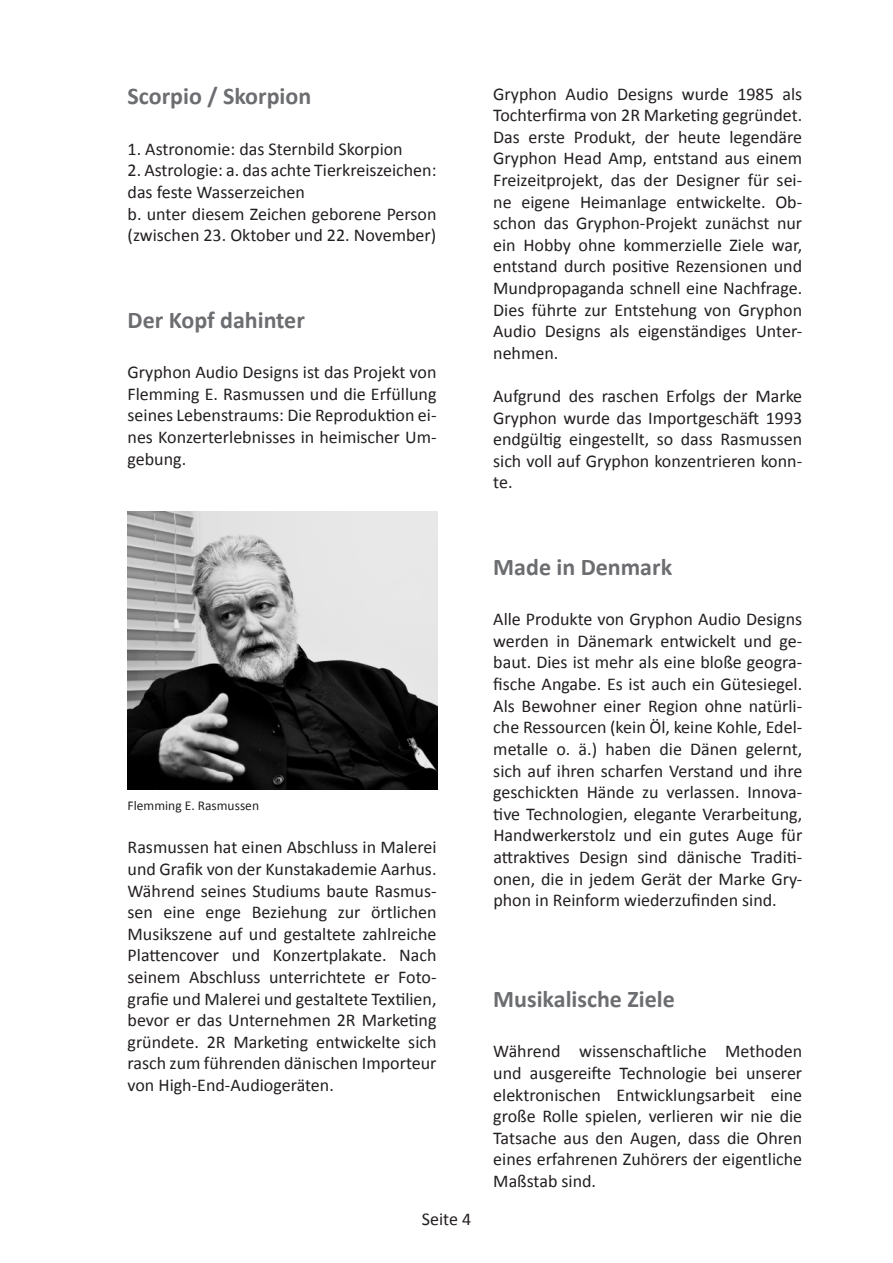
<style>
.page{position:relative;width:893px;height:1263px;background:#fff}
.page>*{position:absolute;margin:0;border:0;box-sizing:border-box;transform-origin:0 0}
.t1{font:700 24px "Calibri";color:#6c6d70}
.t2{font:18px/21.6px "Calibri";color:#231f20;text-align:justify}
.t3{font:13.5px "Calibri";color:#231f20}
</style>
<div class="page">
<img style="left:128px;top:511px;width:310px;height:279px">
<h1 class="t1" style="left:128px;top:81px;width:185px">Scorpio / Skorpion</h1>
<p class="t2" style="left:128px;top:138px;width:277px">1. Astronomie: das Sternbild Skorpion</p>
<p class="t2" style="left:128px;top:160px;width:310px;text-align:left">2. Astrologie: a. das achte Tierkreiszeichen: das feste Wasserzeichen<br>b. unter diesem Zeichen geborene Person (zwischen 23. Oktober und 22. November)</p>
<h1 class="t1" style="left:128px;top:304px;width:179px">Der Kopf dahinter</h1>
<p class="t2" style="left:128px;top:361px;width:310px">Gryphon Audio Designs ist das Projekt von Flemming E. Rasmussen und die Erfüllung seines Lebenstraums: Die Reproduktion ei&shy;nes Konzerterlebnisses in heimischer Um&shy;gebung.</p>
<p class="t2" style="left:493px;top:83px;width:311px">Gryphon Audio Designs wurde 1985 als Tochterfirma von 2R Marketing gegründet.<br>Das erste Produkt, der heute legendäre Gryphon Head Amp, entstand aus einem Freizeitprojekt, das der Designer für sei&shy;ne eigene Heimanlage entwickelte. Ob&shy;schon das Gryphon-Projekt zunächst nur ein Hobby ohne kommerzielle Ziele war, entstand durch positive Rezensionen und Mundpropaganda schnell eine Nachfrage.<br>Dies führte zur Entstehung von Gryphon Audio Designs als eigenständiges Unter&shy;nehmen.</p>
<p class="t2" style="left:493px;top:385px;width:311px">Aufgrund des raschen Erfolgs der Marke Gryphon wurde das Importgeschäft 1993 endgültig eingestellt, so dass Rasmussen sich voll auf Gryphon konzentrieren konn&shy;te.</p>
<p class="t3" style="left:128px;top:797px;width:133px">Flemming E. Rasmussen</p>
<p class="t2" style="left:128px;top:837px;width:311px">Rasmussen hat einen Abschluss in Malerei und Grafik von der Kunstakademie Aarhus.<br>Während seines Studiums baute Rasmus&shy;sen eine enge Beziehung zur örtlichen Musikszene auf und gestaltete zahlreiche Plattencover und Konzertplakate. Nach seinem Abschluss unterrichtete er Foto&shy;grafie und Malerei und gestaltete Textilien, bevor er das Unternehmen 2R Marketing gründete. 2R Marketing entwickelte sich rasch zum führenden dänischen Importeur von High-End-Audiogeräten.</p>
<p class="t2" style="left:422px;top:1208px;width:51px">Seite 4</p>
<h1 class="t1" style="left:493px;top:551px;width:180px">Made in Denmark</h1>
<p class="t2" style="left:493px;top:608px;width:311px">Alle Produkte von Gryphon Audio Designs werden in Dänemark entwickelt und ge&shy;baut. Dies ist mehr als eine bloße geogra&shy;fische Angabe. Es ist auch ein Gütesiegel.<br>Als Bewohner einer Region ohne natürli&shy;che Ressourcen (kein Öl, keine Kohle, Edel&shy;metalle o. ä.) haben die Dänen gelernt, sich auf ihren scharfen Verstand und ihre geschickten Hände zu verlassen. Innova&shy;tive Technologien, elegante Verarbeitung, Handwerkerstolz und ein gutes Auge für attraktives Design sind dänische Traditi&shy;onen, die in jedem Gerät der Marke Gry&shy;phon in Reinform wiederzufinden sind.</p>
<h1 class="t1" style="left:493px;top:983px;width:183px">Musikalische Ziele</h1>
<p class="t2" style="left:493px;top:1040px;width:310px">Während wissenschaftliche Methoden und ausgereifte Technologie bei unserer elektronischen Entwicklungsarbeit eine große Rolle spielen, verlieren wir nie die Tatsache aus den Augen, dass die Ohren eines erfahrenen Zuhörers der eigentliche Maßstab sind.</p>
</div>
